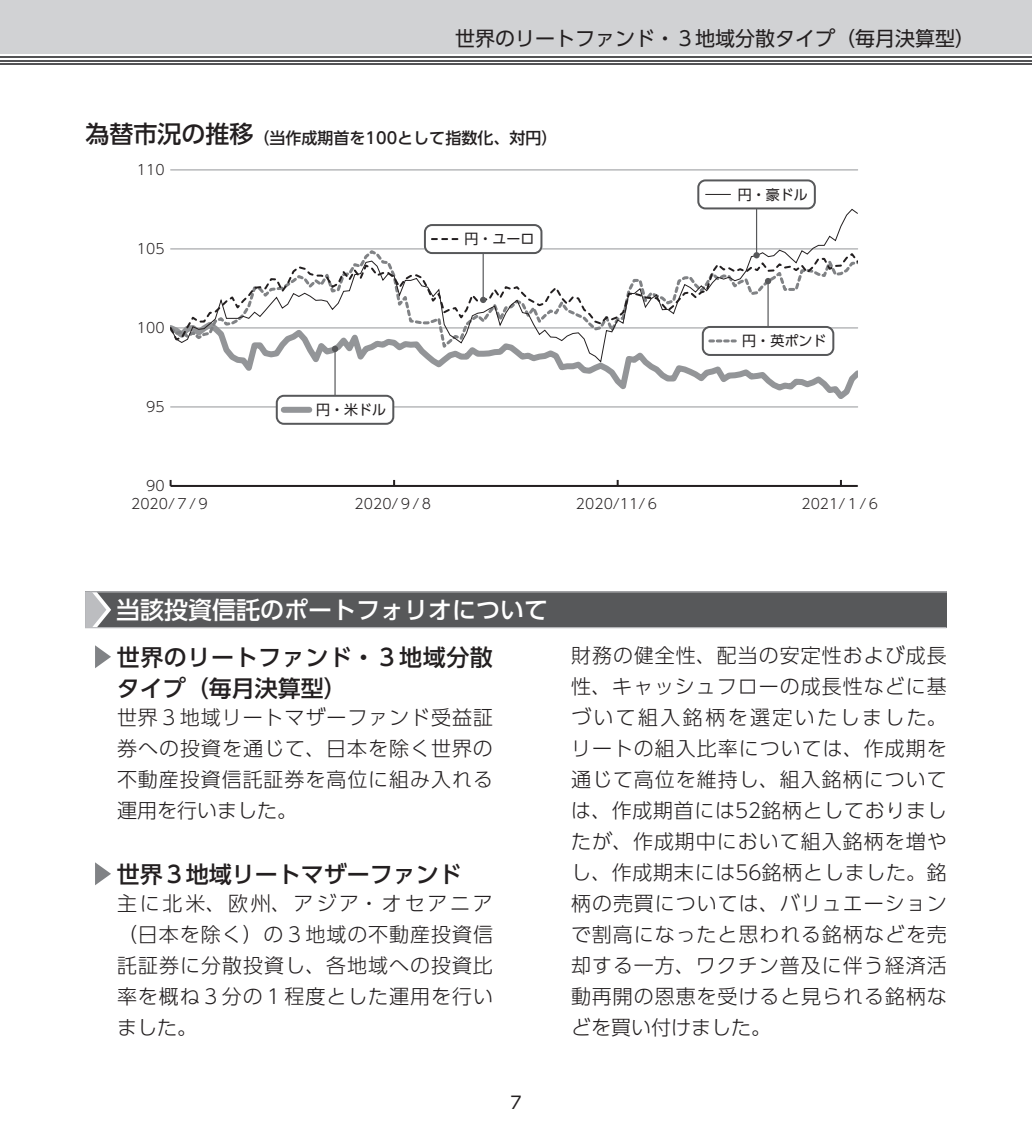
<style>
.page{position:relative;width:1032px;height:1134px;background:#fff}
.page>*{position:absolute;margin:0;border:0;box-sizing:border-box;transform-origin:0 0}
.t1{font:24px "UD Shin Go Pro Medium 90 msp RKSJ H";color:#fff}
.t2{font:23px/31px "UD Shin Go Pro Medium 90 msp RKSJ H";letter-spacing:.025em;color:#231f20}
.t3{font:23px "UD Shin Go Pro Medium 90 msp RKSJ H";color:#231f20}
.t4{font:20px/31px "UD Shin Go Pro Light 90 msp RKSJ H";letter-spacing:.045em;color:#231f20;text-align:justify}
.t5{font:20px "UD Shin Go Pro Regular 90 msp RKSJ H";color:#231f20}
.t6{font:17px "UD Shin Go Pro Regular 90 msp RKSJ H";color:#231f20}
.t7{font:16px "UD Shin Go Pro Medium 90 msp RKSJ H";color:#231f20}
.t8{font:14px "UD Shin Go Pro Light 90 msp RKSJ H";color:#231f20}
.t9{font:14px "UD Shin Go Pro Regular 90 msp RKSJ H";color:#231f20}
.s1{font-size:24px}
</style>
<div class="page">
<div style="left:0;top:0;width:1032px;height:54px;background:#d1d2d4"></div>
<hr style="left:0;top:63px;width:1032px;height:2px;background:#535355">
<hr style="left:0;top:60px;width:1032px;height:1px;background:#535355">
<hr style="left:0;top:56px;width:1032px;height:2px;background:#535355">
<div style="left:85px;top:592px;width:862px;height:36px;background:#57585a"></div>
<hr style="left:85px;top:627px;width:861px;height:1px;background:#bcbdc0">
<hr style="left:85px;top:591px;width:862px;height:1px;background:#bcbdc0">
<svg style="left:85px;top:592px;width:26px;height:35px"></svg>
<svg style="left:95px;top:645px;width:16px;height:23px"></svg>
<svg style="left:95px;top:862px;width:16px;height:23px"></svg>
<hr style="left:171px;top:170px;width:687px;height:1px;background:#939598">
<hr style="left:171px;top:407px;width:687px;height:1px;background:#939598">
<svg style="left:242px;top:364px;width:616px;height:40px"></svg>
<svg style="left:171px;top:209px;width:687px;height:155px"></svg>
<hr style="left:171px;top:485px;width:687px;height:2px;background:#231f20">
<hr style="left:334px;top:349px;width:2px;height:57px;background:#57585a">
<svg style="left:332px;top:346px;width:6px;height:6px"></svg>
<div style="left:277px;top:396px;width:116px;height:28px;background:#fff;border-radius:7px"></div>
<div style="left:276px;top:395px;width:118px;height:30px;border:2px solid #57585a;border-radius:7px"></div>
<div style="left:284px;top:407px;width:25px;height:6px;background:#939598"></div>
<hr style="left:767px;top:281px;width:2px;height:57px;background:#57585a">
<svg style="left:765px;top:278px;width:6px;height:6px"></svg>
<hr style="left:483px;top:243px;width:1px;height:57px;background:#57585a">
<svg style="left:480px;top:297px;width:6px;height:6px"></svg>
<div style="left:425px;top:225px;width:116px;height:28px;background:#fff;border-radius:7px"></div>
<div style="left:424px;top:224px;width:118px;height:30px;border:2px solid #57585a;border-radius:7px"></div>
<svg style="left:432px;top:238px;width:25px;height:2px"></svg>
<hr style="left:756px;top:198px;width:1px;height:57px;background:#57585a">
<div style="left:753px;top:252px;width:7px;height:6px;background:#57585a;border-radius:50%"></div>
<div style="left:698px;top:180px;width:117px;height:28px;background:#fff;border-radius:7px"></div>
<div style="left:697px;top:179px;width:119px;height:30px;border:2px solid #57585a;border-radius:7px"></div>
<svg style="left:705px;top:194px;width:26px;height:1px"></svg>
<div style="left:703px;top:327px;width:130px;height:28px;background:#fff;border-radius:7px"></div>
<div style="left:702px;top:326px;width:132px;height:30px;border:2px solid #57585a;border-radius:7px"></div>
<svg style="left:710px;top:339px;width:25px;height:3px"></svg>
<p class="t5" style="left:455px;top:31px;width:521px">世界のリートファンド・３地域分散タイプ（毎月決算型）</p>
<p class="t7" style="left:86px;top:132px;width:473px"><span class="s1">為替市況の推移</span>（当作成期首を100として指数化、対円）</p>
<p class="t8" style="left:137px;top:165px;width:29px">110</p>
<p class="t8" style="left:137px;top:244px;width:29px">105</p>
<p class="t8" style="left:137px;top:323px;width:29px">100</p>
<p class="t8" style="left:146px;top:402px;width:20px">95</p>
<p class="t8" style="left:146px;top:481px;width:20px">90</p>
<p class="t8" style="left:131px;top:499px;width:80px">2020/７/９</p>
<p class="t9" style="left:316px;top:405px;width:71px">円・米ドル</p>
<p class="t9" style="left:464px;top:234px;width:71px">円・ユーロ</p>
<p class="t9" style="left:738px;top:189px;width:71px">円・豪ドル</p>
<p class="t9" style="left:742px;top:336px;width:85px">円・英ポンド</p>
<p class="t8" style="left:355px;top:499px;width:80px">2020/９/８</p>
<p class="t8" style="left:576px;top:499px;width:85px">2020/11/６</p>
<p class="t8" style="left:801px;top:499px;width:80px">2021/１/６</p>
<p class="t1" style="left:116px;top:601px;width:434px">当該投資信託のポートフォリオについて</p>
<p class="t2" style="left:117px;top:644px;width:378px">世界のリートファンド・３地域分散タイプ（毎月決算型）</p>
<p class="t4" style="left:117px;top:705px;width:377px">世界３地域リートマザーファンド受益証券への投資を通じて、日本を除く世界の不動産投資信託証券を高位に組み入れる運用を行いました。</p>
<p class="t3" style="left:117px;top:865px;width:347px">世界３地域リートマザーファンド</p>
<p class="t4" style="left:117px;top:891px;width:377px">主に北米、欧州、アジア・オセアニア（日本を除く）の３地域の不動産投資信託証券に分散投資し、各地域への投資比率を概ね３分の１程度とした運用を行いました。</p>
<p class="t6" style="left:510px;top:1096px;width:13px">7</p>
<p class="t4" style="left:571px;top:643px;width:377px">財務の健全性、配当の安定性および成長性、キャッシュフローの成長性などに基づいて組入銘柄を選定いたしました。リートの組入比率については、作成期を通じて高位を維持し、組入銘柄については、作成期首には52銘柄としておりましたが、作成期中において組入銘柄を増やし、作成期末には56銘柄としました。銘柄の売買については、バリュエーションで割高になったと思われる銘柄などを売却する一方、ワクチン普及に伴う経済活動再開の恩恵を受けると見られる銘柄などを買い付けました。</p>
</div>
